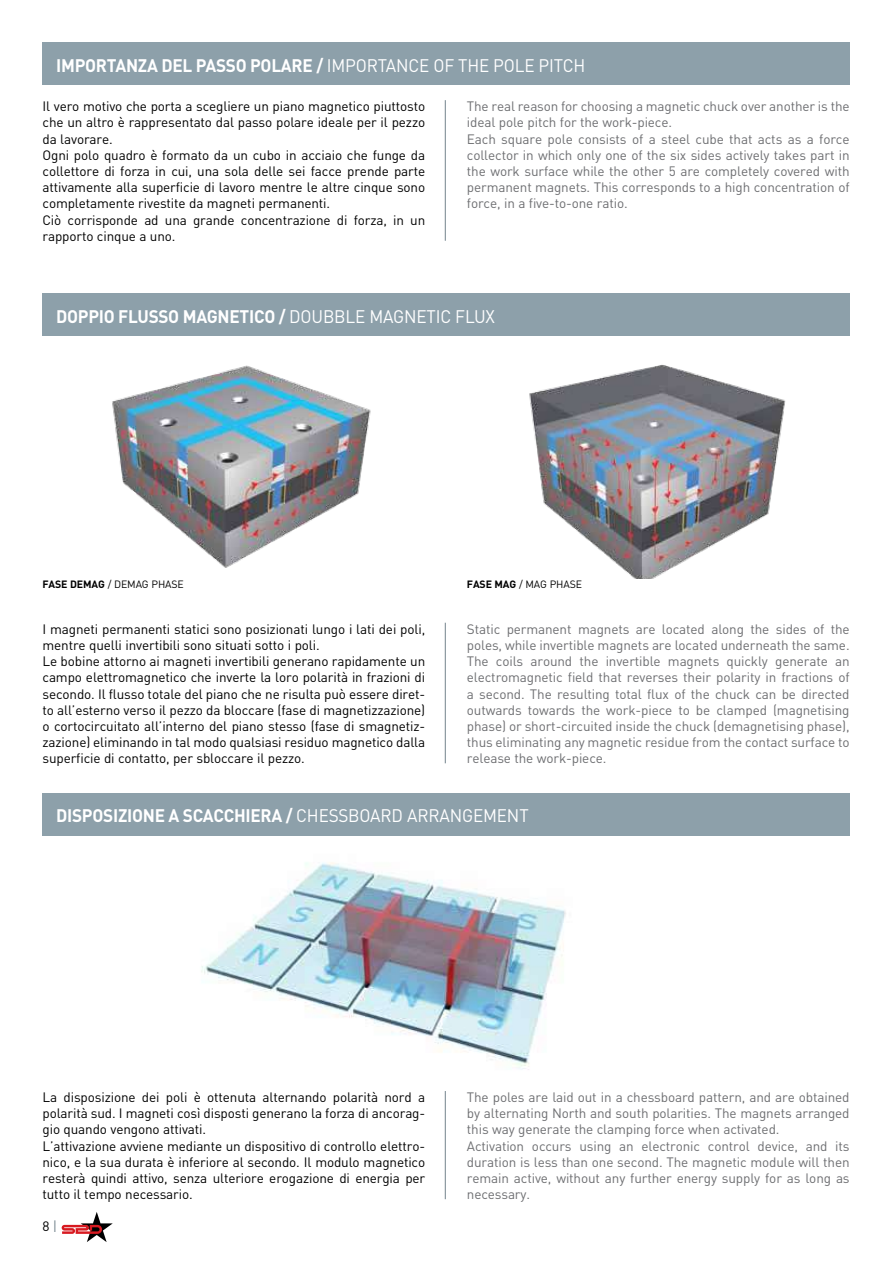
<style>
.page{position:relative;width:893px;height:1263px;background:#fff}
.page>*{position:absolute;margin:0;border:0;box-sizing:border-box;transform-origin:0 0}
.t1{font:700 18px "DIN";letter-spacing:-.015em;color:#fff;scale:.95 1}
.t2{font:13.5px/16.2px "DIN";letter-spacing:-.01em;color:#000}
.t3{font:13.5px/16.2px "DIN";letter-spacing:-.01em;color:#6d6e71}
.t4{font:10.5px "DIN";letter-spacing:-.01em;color:#000}
.s1{font-weight:400}
.s2{font-weight:700}
.s3{color:#73848d}
</style>
<div class="page">
<img style="left:529px;top:364px;width:257px;height:215px">
<img style="left:42px;top:323px;width:329px;height:245px">
<div style="left:43px;top:43px;width:807px;height:42px;background:#8da0aa"></div>
<hr style="left:445px;top:100px;width:1px;height:141px;background:#73848d">
<svg style="left:62px;top:1212px;width:51px;height:30px"></svg>
<div style="left:43px;top:293px;width:807px;height:43px;background:#8da0aa"></div>
<hr style="left:445px;top:623px;width:1px;height:140px;background:#73848d">
<img style="left:201px;top:862px;width:365px;height:208px">
<div style="left:43px;top:793px;width:807px;height:42px;background:#8da0aa"></div>
<hr style="left:445px;top:1091px;width:1px;height:108px;background:#73848d">
<h1 class="t1" style="left:56px;top:54px;width:559px">IMPORTANZA DEL PASSO POLARE / <span class="s1">IMPORTANCE OF THE POLE PITCH</span></h1>
<p class="t3" style="left:467px;top:98px;width:384px">The real reason for choosing a magnetic chuck over another is the ideal pole pitch for the work-piece.<br>Each square pole consists of a steel cube that acts as a force collector in which only one of the six sides actively takes part in the work surface while the other 5 are completely covered with permanent magnets. This corresponds to a high concentration of force, in a five-to-one ratio.</p>
<p class="t2" style="left:43px;top:98px;width:384px">Il vero motivo che porta a scegliere un piano magnetico piuttosto che un altro è rappresentato dal passo polare ideale per il pezzo da lavorare.<br>Ogni polo quadro è formato da un cubo in acciaio che funge da collettore di forza in cui, una sola delle sei facce prende parte attivamente alla superficie di lavoro mentre le altre cinque sono completamente rivestite da magneti permanenti.<br>Ciò corrisponde ad una grande concentrazione di forza, in un rapporto cinque a uno.</p>
<h1 class="t1" style="left:56px;top:304px;width:464px">DOPPIO FLUSSO MAGNETICO / <span class="s1">DOUBBLE MAGNETIC FLUX</span></h1>
<p class="t4" style="left:43px;top:578px;width:143px"><span class="s2">FASE DEMAG</span> / DEMAG PHASE</p>
<p class="t4" style="left:467px;top:578px;width:117px"><span class="s2">FASE MAG</span> / MAG PHASE</p>
<p class="t2" style="left:43px;top:620px;width:384px">I magneti permanenti statici sono posizionati lungo i lati dei poli, mentre quelli invertibili sono situati sotto i poli.<br>Le bobine attorno ai magneti invertibili generano rapidamente un campo elettromagnetico che inverte la loro polarità in frazioni di secondo. Il flusso totale del piano che ne risulta può essere diret&shy;to all’esterno verso il pezzo da bloccare (fase di magnetizzazione) o cortocircuitato all’interno del piano stesso (fase di smagnetiz&shy;zazione) eliminando in tal modo qualsiasi residuo magnetico dalla superficie di contatto, per sbloccare il pezzo.</p>
<p class="t3" style="left:467px;top:620px;width:384px;text-align:justify">Static permanent magnets are located along the sides of the poles, while invertible magnets are located underneath the same.<br>The coils around the invertible magnets quickly generate an electromagnetic field that reverses their polarity in fractions of a second. The resulting total flux of the chuck can be directed outwards towards the work-piece to be clamped (magnetising phase) or short-circuited inside the chuck (demagnetising phase), thus eliminating any magnetic residue from the contact surface to release the work-piece.</p>
<h1 class="t1" style="left:56px;top:804px;width:499px">DISPOSIZIONE A SCACCHIERA / <span class="s1">CHESSBOARD ARRANGEMENT</span></h1>
<p class="t2" style="left:43px;top:1089px;width:384px">La disposizione dei poli è ottenuta alternando polarità nord a polarità sud. I magneti così disposti generano la forza di ancorag&shy;gio quando vengono attivati.<br>L’attivazione avviene mediante un dispositivo di controllo elettro&shy;nico, e la sua durata è inferiore al secondo. Il modulo magnetico resterà quindi attivo, senza ulteriore erogazione di energia per tutto il tempo necessario.</p>
<p class="t2" style="left:43px;top:1218px;width:16px">8 <span class="s3">|</span></p>
<p class="t3" style="left:467px;top:1089px;width:384px">The poles are laid out in a chessboard pattern, and are obtained by alternating North and south polarities. The magnets arranged this way generate the clamping force when activated.<br>Activation occurs using an electronic control device, and its duration is less than one second. The magnetic module will then remain active, without any further energy supply for as long as necessary.</p>
</div>
